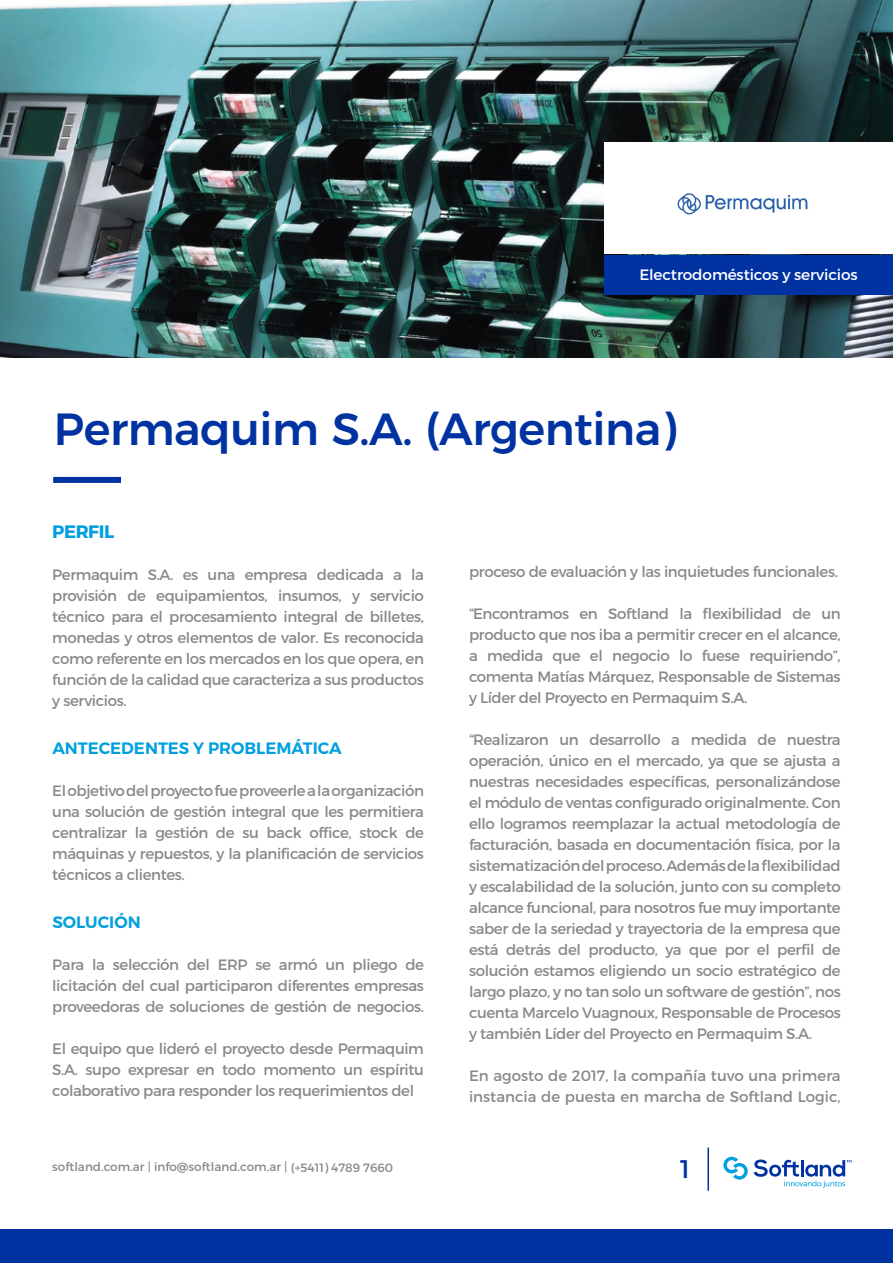
<style>
.page{position:relative;width:893px;height:1263px;background:#fff}
.page>*{position:absolute;margin:0;border:0;box-sizing:border-box;transform-origin:0 0}
.t1{font:500 45px "Montserrat";letter-spacing:-.01em;color:#0033a1}
.t2{font:25.5px "Montserrat";color:#0033a1}
.t3{font:700 18px "Montserrat";letter-spacing:-.025em;color:#00a0df}
.t4{font:600 16.5px "Montserrat";color:#00a0df}
.t5{font:15px/21px "Montserrat";letter-spacing:-.025em;color:#88898a;text-align:justify}
.t6{font:15px/21px "Montserrat";color:#88898a}
.t7{font:15px "Montserrat";letter-spacing:-.01em;color:#fff}
.t8{font:12px "Montserrat";color:#88898a}
.s1{font-family:"Helvetica Neue LT Std";font-weight:700;font-stretch:condensed;font-size:30px;color:#fff}
</style>
<div class="page">
<hr style="left:707px;top:1147px;width:2px;height:44px;background:#0033a1">
<img style="left:0;top:0;width:893px;height:357px">
<svg style="left:723px;top:1157px;width:25px;height:22px"></svg>
<svg style="left:754px;top:1159px;width:97px;height:29px"></svg>
<div style="left:0;top:1229px;width:893px;height:34px;background:#0033a1"></div>
<div style="left:53px;top:477px;width:68px;height:6px;background:#0033a1"></div>
<div style="left:604px;top:142px;width:289px;height:112px;background:#fff"></div>
<div style="left:604px;top:255px;width:289px;height:39px;background:#0033a1"></div>
<img style="left:677px;top:193px;width:131px;height:22px">
<p class="t7" style="left:639px;top:265px;width:220px">Electrodomésticos y servicios</p>
<h1 class="t1" style="left:54px;top:393px;width:713px">Permaquim S.A. (Argentina)<span class="s1">gentina</span></h1>
<p class="t3" style="left:52px;top:520px;width:63px">PERFIL</p>
<p class="t5" style="left:52px;top:564px;width:373px">Permaquim S.A. es una empresa dedicada a la provisión de equipamientos, insumos, y servicio técnico para el procesamiento integral de billetes, monedas y otros elementos de valor. Es reconocida como referente en los mercados en los que opera, en función de la calidad que caracteriza a sus productos y servicios.</p>
<p class="t4" style="left:52px;top:737px;width:291px">ANTECEDENTES Y PROBLEMÁTICA</p>
<p class="t5" style="left:52px;top:780px;width:373px">El objetivo del proyecto fue proveerle a la organización una solución de gestión integral que les permitiera centralizar la gestión de su back office, stock de máquinas y repuestos, y la planificación de servicios técnicos a clientes.</p>
<p class="t4" style="left:52px;top:911px;width:90px">SOLUCIÓN</p>
<p class="t5" style="left:52px;top:954px;width:373px">Para la selección del ERP se armó un pliego de licitación del cual participaron diferentes empresas proveedoras de soluciones de gestión de negocios.</p>
<p class="t5" style="left:52px;top:1038px;width:373px">El equipo que lideró el proyecto desde Permaquim S.A. supo expresar en todo momento un espíritu colaborativo para responder los requerimientos del</p>
<p class="t8" style="left:52px;top:1160px;width:342px">softland.com.ar | info@softland.com.ar | (+5411) 4789 7660</p>
<p class="t5" style="left:469px;top:561px;width:370px">proceso de evaluación y las inquietudes funcionales.</p>
<p class="t5" style="left:469px;top:603px;width:373px">“Encontramos en Softland la flexibilidad de un producto que nos iba a permitir crecer en el alcance, a medida que el negocio lo fuese requiriendo”, comenta Matías Márquez, Responsable de Sistemas y Líder del Proyecto en Permaquim S.A.</p>
<p class="t5" style="left:469px;top:729px;width:373px">“Realizaron un desarrollo a medida de nuestra operación, único en el mercado, ya que se ajusta a nuestras necesidades específicas, personalizándose el módulo de ventas configurado originalmente. Con ello logramos reemplazar la actual metodología de facturación, basada en documentación física, por la sistematización del proceso. Además de la flexibilidad y escalabilidad de la solución, junto con su completo alcance funcional, para nosotros fue muy importante saber de la seriedad y trayectoria de la empresa que está detrás del producto, ya que por el perfil de solución estamos eligiendo un socio estratégico de largo plazo, y no tan solo un software de gestión”, nos cuenta Marcelo Vuagnoux, Responsable de Procesos y también Líder del Proyecto en Permaquim S.A.</p>
<p class="t6" style="left:469px;top:1065px;width:373px">En agosto de 2017, la compañía tuvo una primera instancia de puesta en marcha de Softland Logic,</p>
<h2 class="t2" style="left:680px;top:1153px;width:11px">1</h2>
</div>
